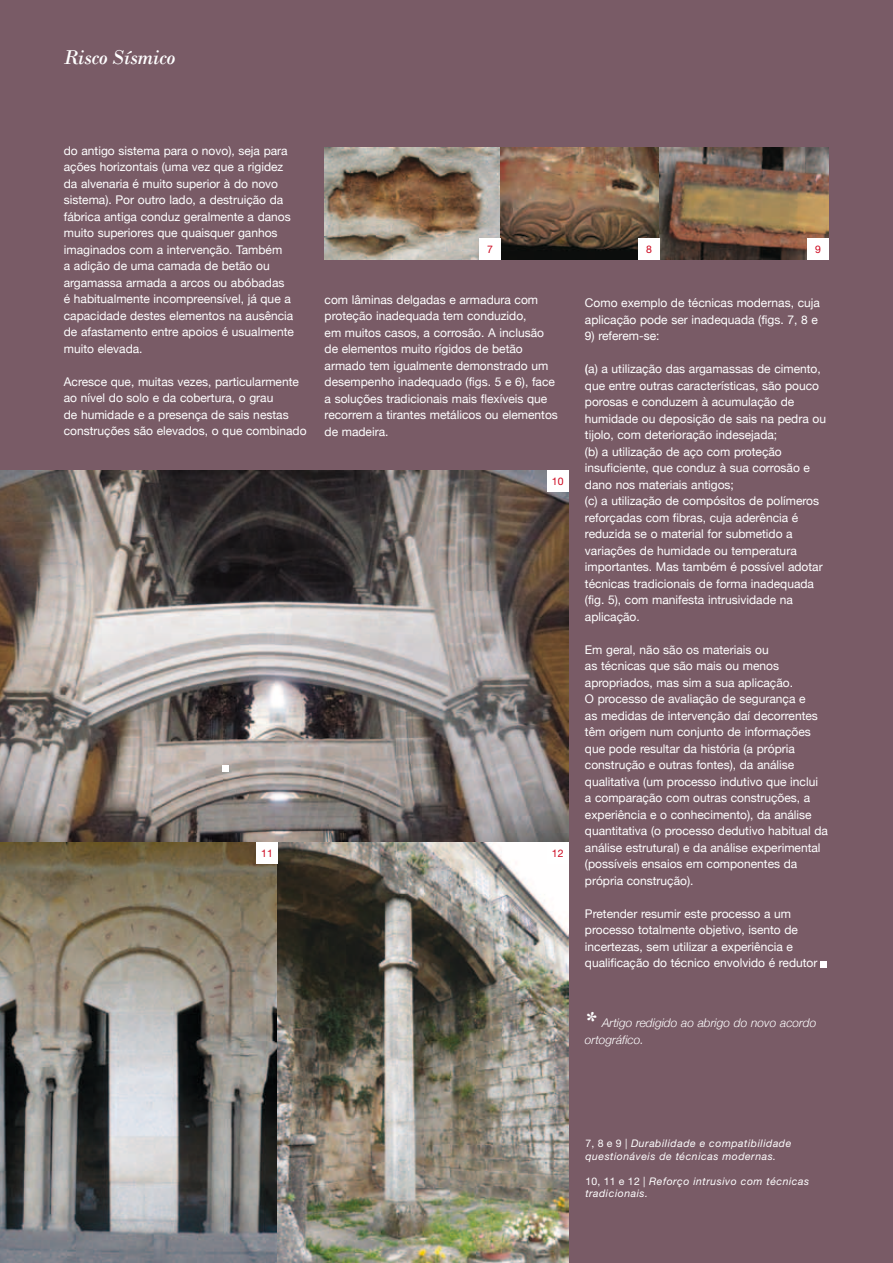
<style>
.page{position:relative;width:893px;height:1263px;background:#795b66}
.page>*{position:absolute;margin:0;border:0;box-sizing:border-box;transform-origin:0 0}
.t1{font:italic 21px "Bodoni";letter-spacing:-.025em;color:#fff}
.t2{font:12px/16.5px "Helvetica Neue";color:#fff}
.t3{font:italic 300 12px/16.5px "Helvetica Neue";color:#fff}
.t4{font:italic 10.5px/12.6px "Helvetica Neue";letter-spacing:.05em;color:#fff}
.t5{font:10.5px "Helvetica Neue";color:#cd071e}
.s1{font-weight:500}
.s2{font-family:"Bodoni";font-weight:700;font-size:22.5px}
.s3{font-style:normal}
</style>
<div class="page">
<img style="left:0;top:470px;width:568px;height:793px">
<div style="left:547px;top:470px;width:21px;height:22px;background:#fff"></div>
<div style="left:257px;top:843px;width:21px;height:21px;background:#fff"></div>
<div style="left:547px;top:843px;width:21px;height:21px;background:#fff"></div>
<div style="left:222px;top:765px;width:6px;height:7px;background:#fff"></div>
<img style="left:324px;top:148px;width:504px;height:111px">
<div style="left:479px;top:238px;width:22px;height:21px;background:#fff"></div>
<div style="left:807px;top:238px;width:22px;height:21px;background:#fff"></div>
<div style="left:639px;top:238px;width:21px;height:21px;background:#fff"></div>
<div style="left:820px;top:961px;width:7px;height:6px;background:#fff"></div>
<h1 class="t1" style="left:64px;top:45px;width:113px">Risco Sísmico</h1>
<p class="t2" style="left:64px;top:142px;width:232px">do antigo sistema para o novo), seja para ações horizontais (uma vez que a rigidez da alvenaria é muito superior à do novo sistema). Por outro lado, a destruição da fábrica antiga conduz geralmente a danos muito superiores que quaisquer ganhos imaginados com a intervenção. Também<br>a adição de uma camada de betão ou argamassa armada a arcos ou abóbadas<br>é habitualmente incompreensível, já que a capacidade destes elementos na ausência de afastamento entre apoios é usualmente muito elevada.</p>
<p class="t2" style="left:64px;top:373px;width:244px">Acresce que, muitas vezes, particularmente ao nível do solo e da cobertura, o grau<br>de humidade e a presença de sais nestas construções são elevados, o que combinado</p>
<p class="t5" style="left:487px;top:243px;width:7px">7</p>
<p class="t5" style="left:646px;top:243px;width:7px">8</p>
<p class="t5" style="left:815px;top:243px;width:7px">9</p>
<p class="t2" style="left:325px;top:291px;width:235px">com lâminas delgadas e armadura com proteção inadequada tem conduzido,<br>em muitos casos, a corrosão. A inclusão de elementos muito rígidos de betão armado tem igualmente demonstrado um desempenho inadequado (figs. 5 e 6), face a soluções tradicionais mais flexíveis que recorrem a tirantes metálicos ou elementos de madeira.</p>
<p class="t2" style="left:585px;top:294px;width:237px">Como exemplo de técnicas modernas, cuja aplicação pode ser inadequada (figs. 7, 8 e</p>
<p class="t2" style="left:585px;top:327px;width:76px">9) referem-se:</p>
<p class="t2" style="left:585px;top:360px;width:243px"><span class="s1">(</span>a) a utilização das argamassas de cimento, que entre outras características, são pouco porosas e conduzem à acumulação de humidade ou deposição de sais na pedra ou tijolo, com deterioração indesejada;<br>(b) a utilização de aço com proteção insuficiente, que conduz à sua corrosão e dano nos materiais antigos;<br>(c) a utilização de compósitos de polímeros reforçadas com fibras, cuja aderência é reduzida se o material for submetido a variações de humidade ou temperatura importantes. Mas também é possível adotar técnicas tradicionais de forma inadequada (fig. 5), com manifesta intrusividade na aplicação.</p>
<p class="t2" style="left:585px;top:641px;width:245px">Em geral, não são os materiais ou<br>as técnicas que são mais ou menos apropriados, mas sim a sua aplicação.<br>O processo de avaliação de segurança e<br>as medidas de intervenção daí decorrentes têm origem num conjunto de informações que pode resultar da história (a própria construção e outras fontes), da análise qualitativa (um processo indutivo que inclui<br>a comparação com outras construções, a experiência e o conhecimento), da análise quantitativa (o processo dedutivo habitual da análise estrutural) e da análise experimental (possíveis ensaios em componentes da própria construção).</p>
<p class="t2" style="left:585px;top:905px;width:234px">Pretender resumir este processo a um processo totalmente objetivo, isento de incertezas, sem utilizar a experiência e qualificação do técnico envolvido é redutor</p>
<p class="t5" style="left:552px;top:475px;width:13px">10</p>
<p class="t5" style="left:261px;top:847px;width:13px">11</p>
<p class="t5" style="left:552px;top:847px;width:13px">12</p>
<p class="t3" style="left:585px;top:1014px;width:233px"><span class="s2">*</span> Artigo redigido ao abrigo do novo acordo ortográfico.</p>
<p class="t4" style="left:585px;top:1137px;width:207px"><span class="s3">7, 8 e 9 |</span> Durabilidade e compatibilidade questionáveis de técnicas modernas.</p>
<p class="t4" style="left:585px;top:1174px;width:225px"><span class="s3">10, 11 e 12 |</span> Reforço intrusivo com técnicas tradicionais.</p>
</div>
